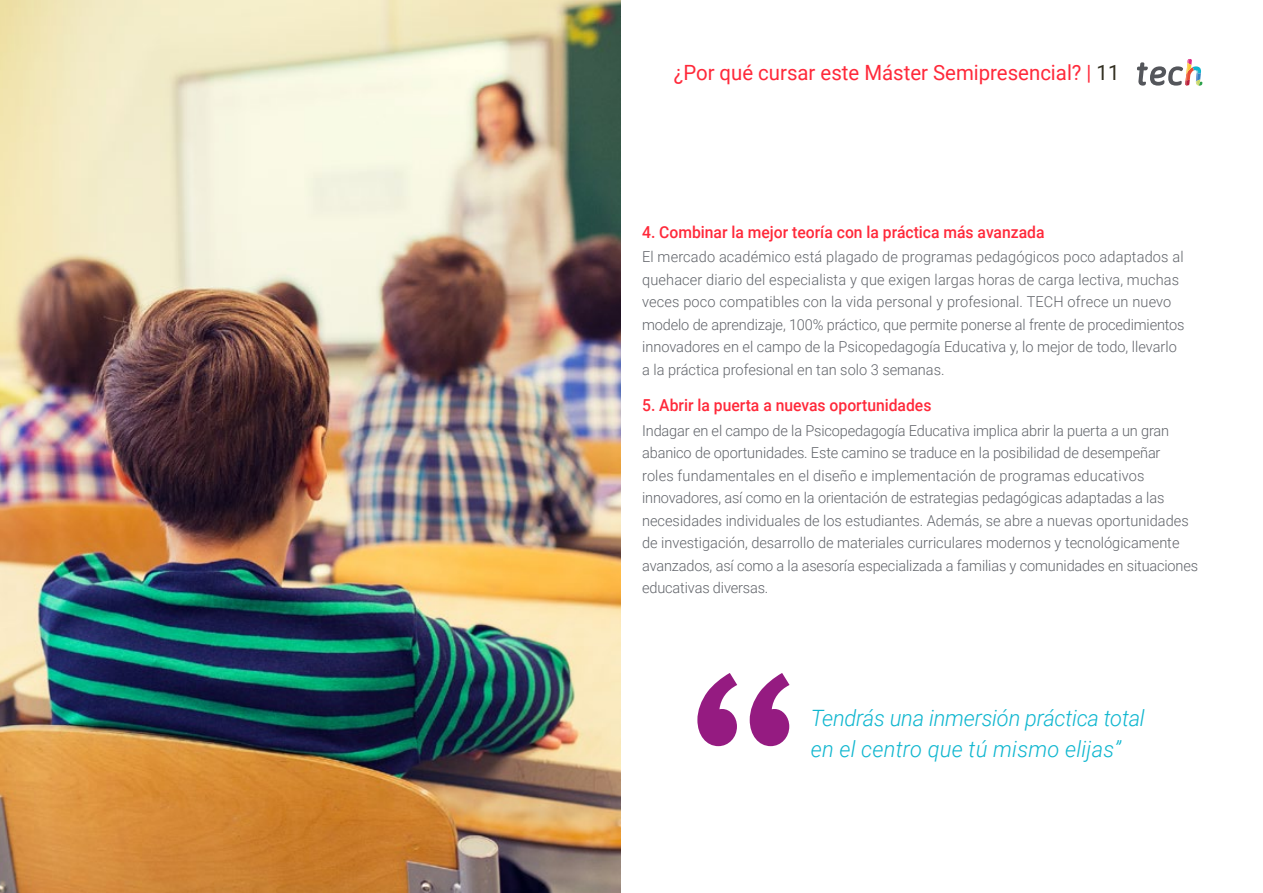
<style>
.page{position:relative;width:1263px;height:893px;background:#fff}
.page>*{position:absolute;margin:0;border:0;box-sizing:border-box;transform-origin:0 0}
.t1{font:italic 300 22.5px/31.5px "Roboto";letter-spacing:-.01em;color:#0fb6cf}
.t2{font:21px "Roboto";color:#ff293a}
.t3{font:500 16.5px "Roboto";color:#ff293a;scale:.95 1}
.t4{font:300 15px/22.5px "Roboto";color:#61646a}
.s1{color:#312e20}
</style>
<div class="page">
<svg style="left:697px;top:673px;width:92px;height:73px"></svg>
<img style="left:0;top:0;width:621px;height:893px">
<svg style="left:1137px;top:59px;width:65px;height:27px"></svg>
<h2 class="t2" style="left:674px;top:57px;width:447px">¿Por qué cursar este Máster Semipresencial? | <span class="s1">11</span></h2>
<p class="t3" style="left:642px;top:220px;width:425px">4. Combinar la mejor teoría con la práctica más avanzada</p>
<p class="t4" style="left:642px;top:245px;width:544px">El mercado académico está plagado de programas pedagógicos poco adaptados al quehacer diario del especialista y que exigen largas horas de carga lectiva, muchas veces poco compatibles con la vida personal y profesional. TECH ofrece un nuevo modelo de aprendizaje, 100% práctico, que permite ponerse al frente de procedimientos innovadores en el campo de la Psicopedagogía Educativa y, lo mejor de todo, llevarlo a la práctica profesional en tan solo 3 semanas.</p>
<p class="t3" style="left:642px;top:394px;width:306px">5. Abrir la puerta a nuevas oportunidades</p>
<p class="t4" style="left:642px;top:419px;width:558px">Indagar en el campo de la Psicopedagogía Educativa implica abrir la puerta a un gran abanico de oportunidades. Este camino se traduce en la posibilidad de desempeñar<br>roles fundamentales en el diseño e implementación de programas educativos innovadores, así como en la orientación de estrategias pedagógicas adaptadas a las necesidades individuales de los estudiantes. Además, se abre a nuevas oportunidades de investigación, desarrollo de materiales curriculares modernos y tecnológicamente avanzados, así como a la asesoría especializada a familias y comunidades en situaciones educativas diversas.</p>
<h1 class="t1" style="left:811px;top:701px;width:335px">Tendrás una inmersión práctica total en el centro que tú mismo elijas”</h1>
</div>
